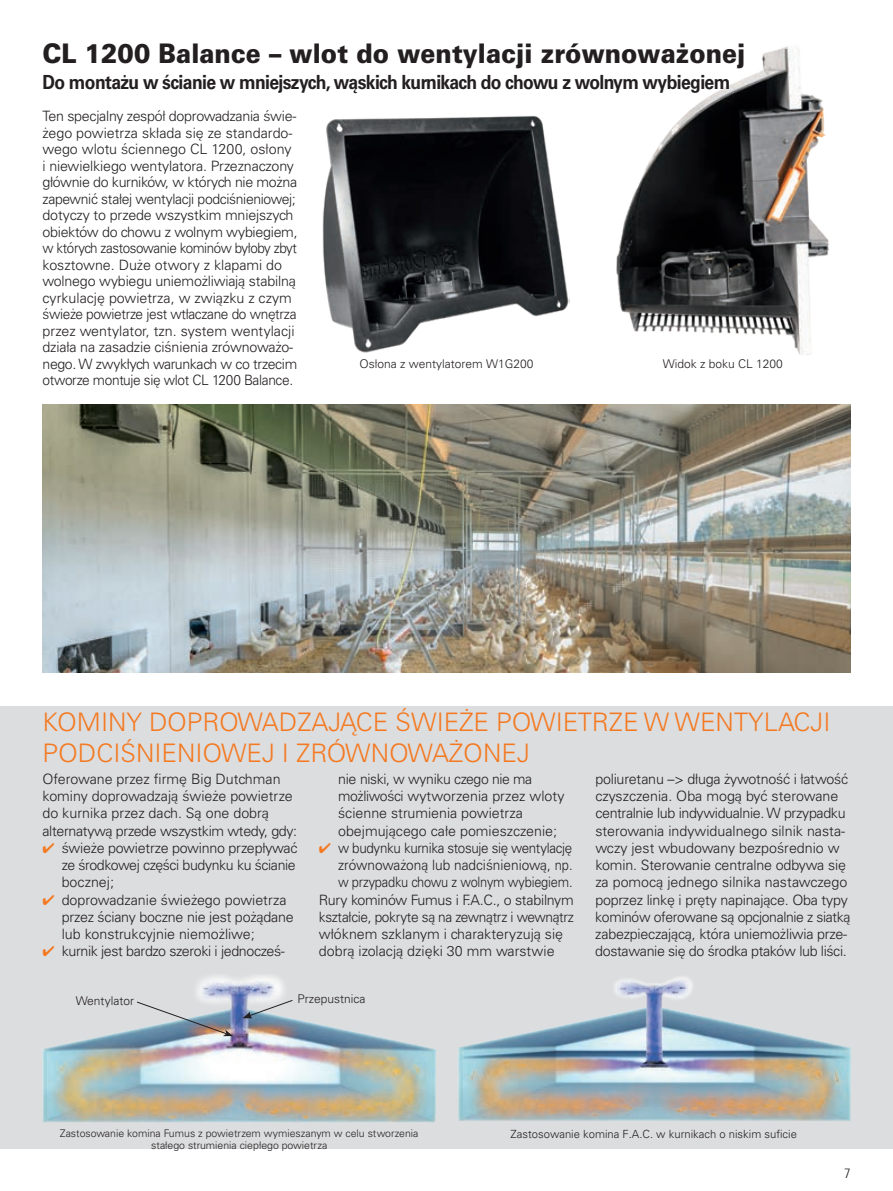
<style>
.page{position:relative;width:893px;height:1191px;background:#fff}
.page>*{position:absolute;margin:0;border:0;box-sizing:border-box;transform-origin:0 0}
.t1{font:900 27px "Univers CE";color:#231f20;scale:.91 1}
.t2{font:300 25.5px/30.6px "Univers CE";color:#f47921}
.t3{font:700 19.5px "Univers CE";letter-spacing:-.035em;color:#231f20;scale:.9 1}
.t4{font:300 14.25px/17.2px "Univers CE";letter-spacing:-.015em;color:#231f20}
.t5{font:300 14.25px "Univers CE";letter-spacing:-.015em;color:#231f20;scale:.96 1}
.t6{font:300 14.25px "Univers CE";letter-spacing:-.015em;color:#231f20;scale:.94 1}
.t7{font:300 14.25px "Univers CE";letter-spacing:-.015em;color:#231f20;scale:.9 1}
.t8{font:300 condensed 13.5px "Univers LT Std";color:#231f20}
.t9{font:300 12px "Univers CE";color:#231f20}
.t10{font:300 11.25px "Univers CE";color:#231f20}
.t11{font:300 10.5px/12px "Univers CE";color:#231f20;text-align:center}
.s1{color:#f47921}
</style>
<div class="page">
<img style="left:322px;top:115px;width:248px;height:238px">
<img style="left:43px;top:404px;width:807px;height:268px">
<div style="left:0;top:706px;width:893px;height:442px;background:#dcdddf"></div>
<img style="left:43px;top:975px;width:393px;height:148px">
<img style="left:458px;top:977px;width:392px;height:144px">
<svg style="left:136px;top:1001px;width:97px;height:35px"></svg>
<svg style="left:242px;top:999px;width:51px;height:19px"></svg>
<img style="left:616px;top:46px;width:213px;height:309px">
<h1 class="t1" style="left:43px;top:37px;width:774px">CL 1200 Balance – wlot do wentylacji zrównoważonej</h1>
<h3 class="t3" style="left:43px;top:70px;width:766px">Do montażu w ścianie w mniejszych, wąskich kurnikach do chowu z wolnym wybiegiem</h3>
<p class="t4" style="left:43px;top:108px;width:257px;line-height:16.5px">Ten specjalny zespół doprowadzania świe&shy;żego powietrza składa się ze standardo&shy;wego wlotu ściennego CL 1200, osłony i niewielkiego wentylatora. Przeznaczony głównie do kurników, w których nie można zapewnić stałej wentylacji podciśnieniowej; dotyczy to przede wszystkim mniejszych obiektów do chowu z wolnym wybiegiem, w których zastosowanie kominów byłoby zbyt kosztowne. Duże otwory z klapami do wolnego wybiegu uniemożliwiają stabilną cyrkulację powietrza, w związku z czym świeże powietrze jest wtłaczane do wnętrza przez wentylator, tzn. system wentylacji działa na zasadzie ciśnienia zrównoważo&shy;nego. W zwykłych warunkach w co trzecim otworze montuje się wlot CL 1200 Balance.</p>
<p class="t9" style="left:359px;top:357px;width:176px">Osłona z wentylatorem W1G200</p>
<p class="t9" style="left:663px;top:357px;width:122px">Widok z boku CL 1200</p>
<h2 class="t2" style="left:43px;top:707px;width:789px">KOMINY DOPROWADZAJĄCE ŚWIEŻE POWIETRZE W WENTYLACJI<br>PODCIŚNIENIOWEJ I ZRÓWNOWAŻONEJ</h2>
<p class="t4" style="left:43px;top:770px;width:256px">Oferowane przez firmę Big Dutchman kominy doprowadzają świeże powietrze do kurnika przez dach. Są one dobrą alternatywą przede wszystkim wtedy, gdy:</p>
<p class="t4" style="left:62px;top:839px;width:237px;text-indent:-19px"><span class="s1">✔</span> świeże powietrze powinno przepływać ze środkowej części budynku ku ścianie bocznej;</p>
<p class="t4" style="left:62px;top:891px;width:233px;text-indent:-19px"><span class="s1">✔</span> doprowadzanie świeżego powietrza przez ściany boczne nie jest pożądane lub konstrukcyjnie niemożliwe;</p>
<p class="t4" style="left:43px;top:943px;width:243px"><span class="s1">✔</span> kurnik jest bardzo szeroki i jednocześ-</p>
<p class="t4" style="left:595px;top:770px;width:257px">poliuretanu –&gt; długa żywotność i łatwość czyszczenia. Oba mogą być sterowane centralnie lub indywidualnie. W przypadku sterowania indywidualnego silnik nasta&shy;wczy jest wbudowany bezpośrednio w komin. Sterowanie centralne odbywa się za pomocą jednego silnika nastawczego poprzez linkę i pręty napinające. Oba typy kominów oferowane są opcjonalnie z siatką zabezpieczającą, która uniemożliwia prze&shy;dostawanie się do środka ptaków lub liści.</p>
<p class="t4" style="left:338px;top:770px;width:228px">nie niski, w wyniku czego nie ma możliwości wytworzenia przez wloty ścienne strumienia powietrza obejmującego całe pomieszczenie;</p>
<p class="t6" style="left:319px;top:839px;width:271px"><span class="s1">✔</span> w budynku kurnika stosuje się wentylację</p>
<p class="t5" style="left:338px;top:857px;width:246px">zrównoważoną lub nadciśnieniową, np.</p>
<p class="t7" style="left:338px;top:874px;width:262px">w przypadku chowu z wolnym wybiegiem.</p>
<p class="t4" style="left:319px;top:891px;width:256px">Rury kominów Fumus i F.A.C., o stabilnym</p>
<p class="t5" style="left:319px;top:908px;width:267px">kształcie, pokryte są na zewnątrz i wewnątrz</p>
<p class="t4" style="left:319px;top:925px;width:246px">włóknem szklanym i charakteryzują się</p>
<p class="t4" style="left:319px;top:943px;width:237px">dobrą izolacją dzięki 30 mm warstwie</p>
<p class="t9" style="left:76px;top:993px;width:60px">Wentylator</p>
<p class="t9" style="left:298px;top:992px;width:69px">Przepustnica</p>
<p class="t11" style="left:60px;top:1127px;width:360px">Zastosowanie komina Fumus z powietrzem wymieszanym w celu stworzenia stałego strumienia ciepłego powietrza</p>
<p class="t10" style="left:511px;top:1127px;width:288px">Zastosowanie komina F.A.C. w kurnikach o niskim suficie</p>
<p class="t8" style="left:844px;top:1165px;width:7px">7</p>
</div>
